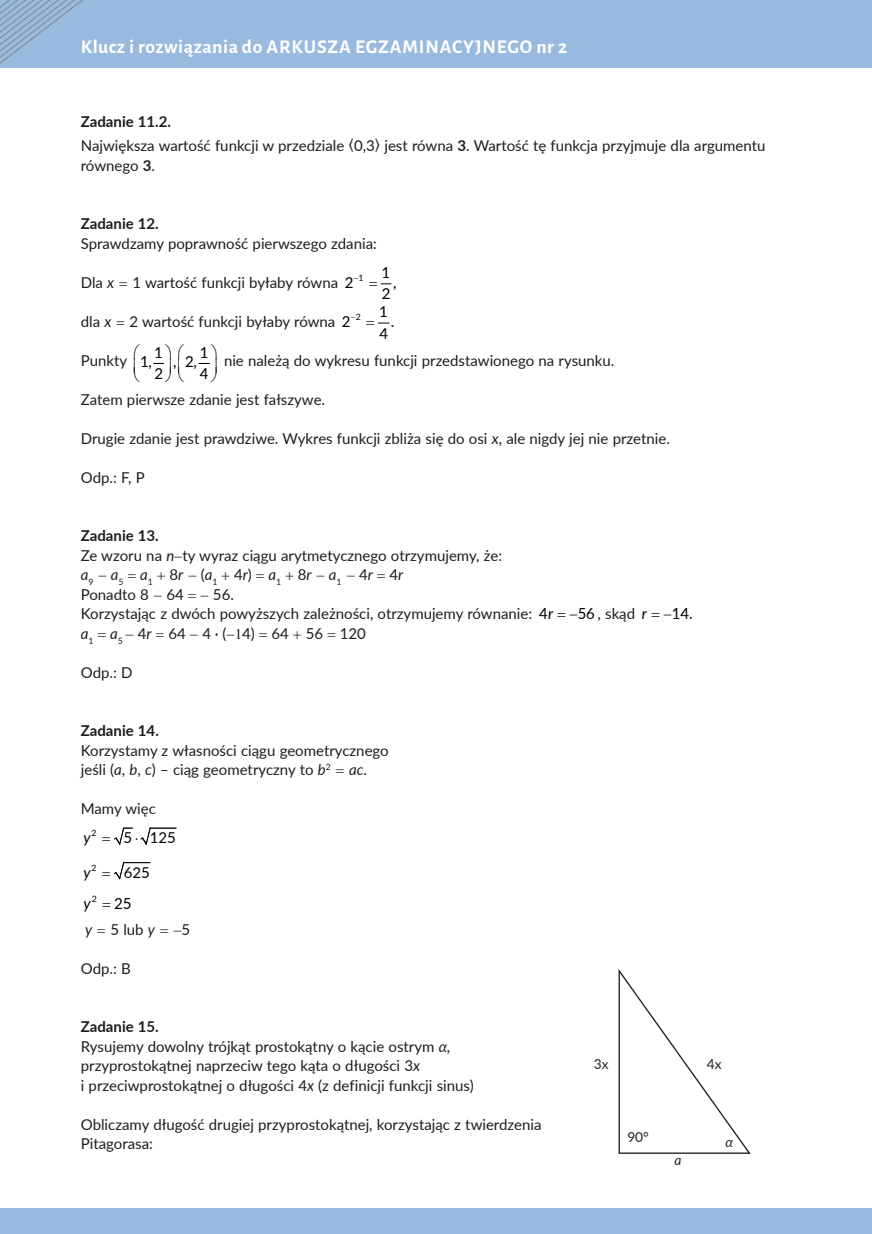
<style>
.page{position:relative;width:872px;height:1234px;background:#fff}
.page>*{position:absolute;margin:0;border:0;box-sizing:border-box;transform-origin:0 0}
.t1{font:700 19.5px "Alegreya Sans";letter-spacing:.03em;color:#fff}
.t2{font:15.3px "Lato";color:#000}
.t3{font:italic 15.3px "Lato";color:#000}
.t4{font:15.15px "Lato";color:#000}
.t5{font:15px/19.5px "Lato";color:#1d1d1b}
.t6{font:700 15px "Lato";color:#1d1d1b}
.t7{font:15px "Lato";color:#000}
.t8{font:italic 15px "Lato";color:#000}
.t9{font:13.65px "Lato";color:#29211a}
.t10{font:italic 13.65px "Lato";color:#29211a}
.t11{font:8.85px "Lato";color:#000}
.t12{font:8.7px "Lato";color:#000}
.s1{font-weight:700}
.s2{font-family:"Cambria Math"}
.s3{font-style:italic}
.s4{font-size:15.15px;color:#000}
.s5{font-size:15.3px;color:#000}
.s6{font-style:italic;font-size:15.3px;color:#000}
.s7{color:#000}
</style>
<div class="page">
<div style="left:0;top:1208px;width:872px;height:25px;background:#98bade"></div>
<div style="left:0;top:0;width:872px;height:68px;background:#98bade"></div>
<svg style="left:0;top:0;width:83px;height:64px"></svg>
<svg style="left:618px;top:969px;width:133px;height:185px"></svg>
<svg style="left:380px;top:283px;width:11px;height:2px"></svg>
<svg style="left:378px;top:322px;width:11px;height:2px"></svg>
<svg style="left:113px;top:862px;width:37px;height:17px"></svg>
<svg style="left:113px;top:827px;width:63px;height:17px"></svg>
<h1 class="t1" style="left:81px;top:32px;width:488px">Klucz i rozwiązania do ARKUSZA EGZAMINACYJNEGO nr 2</h1>
<p class="t5" style="left:81px;top:109px;width:686px;line-height:24px"><span class="s1">Zadanie 11.2.<br></span>Największa wartość funkcji w przedziale <span class="s2">⟨</span>0,3<span class="s2">⟩</span> jest równa <span class="s1">3</span>. Wartość tę funkcja przyjmuje dla argumentu</p>
<p class="t5" style="left:81px;top:155px;width:76px">równego <span class="s1">3</span>.</p>
<p class="t6" style="left:81px;top:212px;width:80px">Zadanie 12.</p>
<p class="t5" style="left:81px;top:233px;width:298px">Sprawdzamy poprawność pierwszego zdania:</p>
<p class="t5" style="left:81px;top:272px;width:274px">Dla <span class="s3">x</span> 1 wartość funkcji byłaby równa <span class="s4">2</span></p>
<p class="t12" style="left:354px;top:271px;width:38px">−1 <sup>1</sup></p>
<p class="t4" style="left:393px;top:271px;width:5px">,</p>
<p class="t4" style="left:382px;top:283px;width:10px">2</p>
<p class="t12" style="left:351px;top:310px;width:38px">−2 <sup>1</sup></p>
<p class="t5" style="left:81px;top:311px;width:271px">dla <span class="s3">x</span> 2 wartość funkcji byłaby równa <span class="s4">2</span></p>
<p class="t4" style="left:391px;top:310px;width:5px">.</p>
<p class="t4" style="left:379px;top:322px;width:10px">4</p>
<p class="t4" style="left:154px;top:341px;width:10px">1</p>
<p class="t4" style="left:200px;top:341px;width:10px">1</p>
<p class="t5" style="left:224px;top:350px;width:392px">nie należą do wykresu funkcji przedstawionego na rysunku.</p>
<p class="t5" style="left:81px;top:389px;width:246px">Zatem pierwsze zdanie jest fałszywe.</p>
<p class="t5" style="left:81px;top:428px;width:590px">Drugie zdanie jest prawdziwe. Wykres funkcji zbliża się do osi <span class="s3">x</span>, ale nigdy jej nie przetnie.</p>
<p class="t5" style="left:81px;top:467px;width:65px">Odp.: F, P</p>
<p class="t5" style="left:81px;top:350px;width:48px">Punkty</p>
<p class="t4" style="left:140px;top:351px;width:13px">1,</p>
<p class="t4" style="left:173px;top:351px;width:25px">, 2,</p>
<p class="t4" style="left:154px;top:363px;width:10px">2</p>
<p class="t4" style="left:200px;top:363px;width:10px">4</p>
<p class="t5" style="left:81px;top:525px;width:423px"><span class="s1">Zadanie 13.<br></span>Ze wzoru na <span class="s3">n</span> ty wyraz ciągu arytmetycznego otrzymujemy, że: <span class="s3">a</span><sub>9</sub> <span class="s3">a</span><sub>5</sub> <span class="s3">a</span><sub>1</sub> 8<span class="s3">r</span> (<span class="s3">a</span><sub>1</sub> 4<span class="s3">r</span>) <span class="s3">a</span><sub>1</sub> 8<span class="s3">r a</span><sub>1</sub> 4<span class="s3">r</span> 4<span class="s3">r<br></span>Ponadto 8 64</p>
<p class="t5" style="left:81px;top:584px;width:613px;text-indent:132px">56.<br>Korzystając z dwóch powyższych zależności, otrzymujemy równanie: <span class="s5">4</span><span class="s6">r</span> <span class="s7">−</span><span class="s5">56</span> , skąd <span class="s6">r</span> <span class="s7">−</span><span class="s5">14. </span><span class="s3">a</span><sub>1</sub> <span class="s3">a</span><sub>5</sub> 4<span class="s3">r</span> 64 4 · ( 4) 64 56 120</p>
<p class="t5" style="left:81px;top:662px;width:53px">Odp.: D</p>
<p class="t6" style="left:81px;top:719px;width:80px">Zadanie 14.</p>
<p class="t5" style="left:81px;top:740px;width:309px">Korzystamy z własności ciągu geometrycznego jeśli (<span class="s3">a</span>, <span class="s3">b</span>, <span class="s3">c</span>) – ciąg geometryczny to <span class="s3">b</span><sup>2</sup> <span class="s3">ac</span>.</p>
<p class="t5" style="left:81px;top:798px;width:77px">Mamy więc</p>
<p class="t12" style="left:92px;top:826px;width:7px">2</p>
<p class="t8" style="left:83px;top:826px;width:9px">y</p>
<p class="t7" style="left:124px;top:826px;width:54px">5 125</p>
<p class="t12" style="left:92px;top:861px;width:7px">2</p>
<p class="t8" style="left:83px;top:861px;width:9px">y</p>
<p class="t7" style="left:124px;top:861px;width:27px">625</p>
<p class="t11" style="left:92px;top:892px;width:7px">2</p>
<p class="t3" style="left:83px;top:892px;width:9px">y</p>
<p class="t2" style="left:114px;top:892px;width:19px">25</p>
<p class="t5" style="left:85px;top:918px;width:107px"><span class="s3">y</span> 5 lub <span class="s3">y</span> −5</p>
<p class="t5" style="left:81px;top:957px;width:51px">Odp.: B</p>
<p class="t5" style="left:81px;top:1016px;width:394px"><span class="s1">Zadanie 15.<br></span>Rysujemy dowolny trójkąt prostokątny o kącie ostrym <span class="s3">α</span>, przyprostokątnej naprzeciw tego kąta o długości 3<span class="s3">x<br></span>i przeciwprostokątnej o długości 4<span class="s3">x</span> (z definicji funkcji sinus)</p>
<p class="t5" style="left:81px;top:1113px;width:462px">Obliczamy długość drugiej przyprostokątnej, korzystając z twierdzenia<br>Pitagorasa:</p>
<p class="t9" style="left:594px;top:1054px;width:16px">3x</p>
<p class="t9" style="left:707px;top:1054px;width:16px">4x</p>
<p class="t9" style="left:627px;top:1127px;width:23px">90°</p>
<p class="t10" style="left:674px;top:1150px;width:9px">a</p>
<p class="t10" style="left:725px;top:1132px;width:9px">α</p>
</div>
